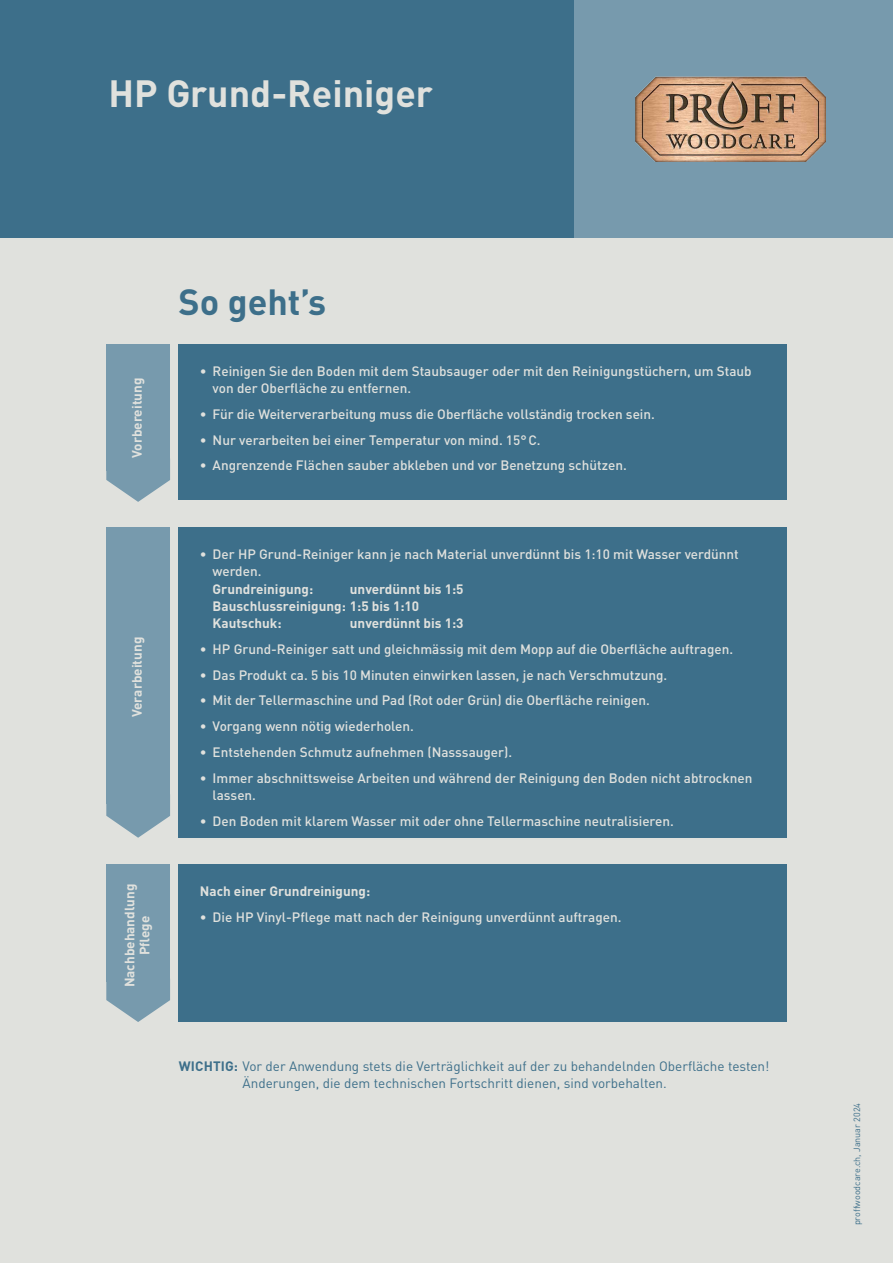
<style>
.page{position:relative;width:893px;height:1263px;background:#e0e1dd}
.page>*{position:absolute;margin:0;border:0;box-sizing:border-box;transform-origin:0 0}
.t1{font:700 37.5px "DIN Pro";color:#e0e1dd}
.t2{font:700 36px "DIN Pro";color:#3d6f8a}
.t3{font:500 13.5px/17.2px "DIN Pro";color:#e0e1dd}
.t4{font:700 13.5px/17.2px "DIN Pro";color:#e0e1dd}
.t5{font:13.5px/17.2px "DIN Pro";color:#3d6f8a}
.t6{font:9px "DIN Pro";color:#3d6f8a}
.s1{font-weight:700}
</style>
<div class="page">
<div style="left:0;top:0;width:583px;height:238px;background:#3d6f8a"></div>
<div style="left:575px;top:0;width:318px;height:238px;background:#779aad"></div>
<img style="left:635px;top:77px;width:191px;height:85px">
<div style="left:179px;top:865px;width:608px;height:157px;background:#3d6f8a"></div>
<div style="left:179px;top:344px;width:608px;height:156px;background:#3d6f8a"></div>
<svg style="left:106px;top:471px;width:64px;height:31px"></svg>
<div style="left:106px;top:344px;width:64px;height:127px;background:#779aad"></div>
<svg style="left:106px;top:804px;width:64px;height:34px"></svg>
<div style="left:106px;top:528px;width:64px;height:276px;background:#779aad"></div>
<div style="left:179px;top:528px;width:608px;height:310px;background:#3d6f8a"></div>
<svg style="left:106px;top:982px;width:64px;height:40px"></svg>
<div style="left:106px;top:865px;width:64px;height:117px;background:#779aad"></div>
<h1 class="t1" style="left:108px;top:68px;width:326px">HP Grund-Reiniger</h1>
<p class="t4" style="left:128px;top:458px;width:82px;rotate:-90deg">Vorbereitung</p>
<h2 class="t2" style="left:179px;top:277px;width:149px">So geht’s</h2>
<p class="t3" style="left:213px;top:362px;width:540px;text-indent:-13px">• Reinigen Sie den Boden mit dem Staubsauger oder mit den Reinigungstüchern, um Staub von der Oberfläche zu entfernen.</p>
<p class="t3" style="left:200px;top:405px;width:457px">• Für die Weiterverarbeitung muss die Oberfläche vollständig trocken sein.</p>
<p class="t3" style="left:200px;top:431px;width:342px">• Nur verarbeiten bei einer Temperatur von mind. 15°C.</p>
<p class="t3" style="left:200px;top:456px;width:428px">• Angrenzende Flächen sauber abkleben und vor Benetzung schützen.</p>
<p class="t4" style="left:128px;top:717px;width:82px;rotate:-90deg">Verarbeitung</p>
<p class="t4" style="left:122px;top:987px;width:105px;line-height:15px;text-align:center;rotate:-90deg">Nachbehandlung<br>Pflege</p>
<p class="t3" style="left:213px;top:545px;width:528px;text-indent:-13px">• Der HP Grund-Reiniger kann je nach Material unverdünnt bis 1:10 mit Wasser verdünnt werden.</p>
<p class="t4" style="left:213px;top:580px;width:102px">Grundreinigung:</p>
<p class="t4" style="left:213px;top:580px;width:253px;text-indent:137px">unverdünnt bis 1:5<br>Bauschlussreinigung: 1:5 bis 1:10<br>Kautschuk:</p>
<p class="t4" style="left:350px;top:614px;width:115px">unverdünnt bis 1:3</p>
<p class="t3" style="left:200px;top:640px;width:535px">• HP Grund-Reiniger satt und gleichmässig mit dem Mopp auf die Oberfläche auftragen.</p>
<p class="t3" style="left:200px;top:666px;width:469px">• Das Produkt ca. 5 bis 10 Minuten einwirken lassen, je nach Verschmutzung.</p>
<p class="t3" style="left:200px;top:691px;width:452px">• Mit der Tellermaschine und Pad (Rot oder Grün) die Oberfläche reinigen.</p>
<p class="t3" style="left:200px;top:717px;width:215px">• Vorgang wenn nötig wiederholen.</p>
<p class="t3" style="left:200px;top:743px;width:314px">• Entstehenden Schmutz aufnehmen (Nasssauger).</p>
<p class="t3" style="left:213px;top:769px;width:541px;text-indent:-13px">• Immer abschnittsweise Arbeiten und während der Reinigung den Boden nicht abtrocknen lassen.</p>
<p class="t3" style="left:200px;top:812px;width:475px">• Den Boden mit klarem Wasser mit oder ohne Tellermaschine neutralisieren.</p>
<p class="t4" style="left:200px;top:882px;width:172px">Nach einer Grundreinigung:</p>
<p class="t3" style="left:200px;top:907px;width:423px">• Die HP Vinyl-Pflege matt nach der Reinigung unverdünnt auftragen.</p>
<p class="t5" style="left:243px;top:1056px;width:528px;text-indent:-64px"><span class="s1">WICHTIG:</span> Vor der Anwendung stets die Verträglichkeit auf der zu behandelnden Oberfläche testen!<br>Änderungen, die dem technischen Fortschritt dienen, sind vorbehalten.</p>
<p class="t6" style="left:851px;top:1225px;width:124px;rotate:-90deg">proffwoodcare.ch, Januar 2024</p>
</div>
